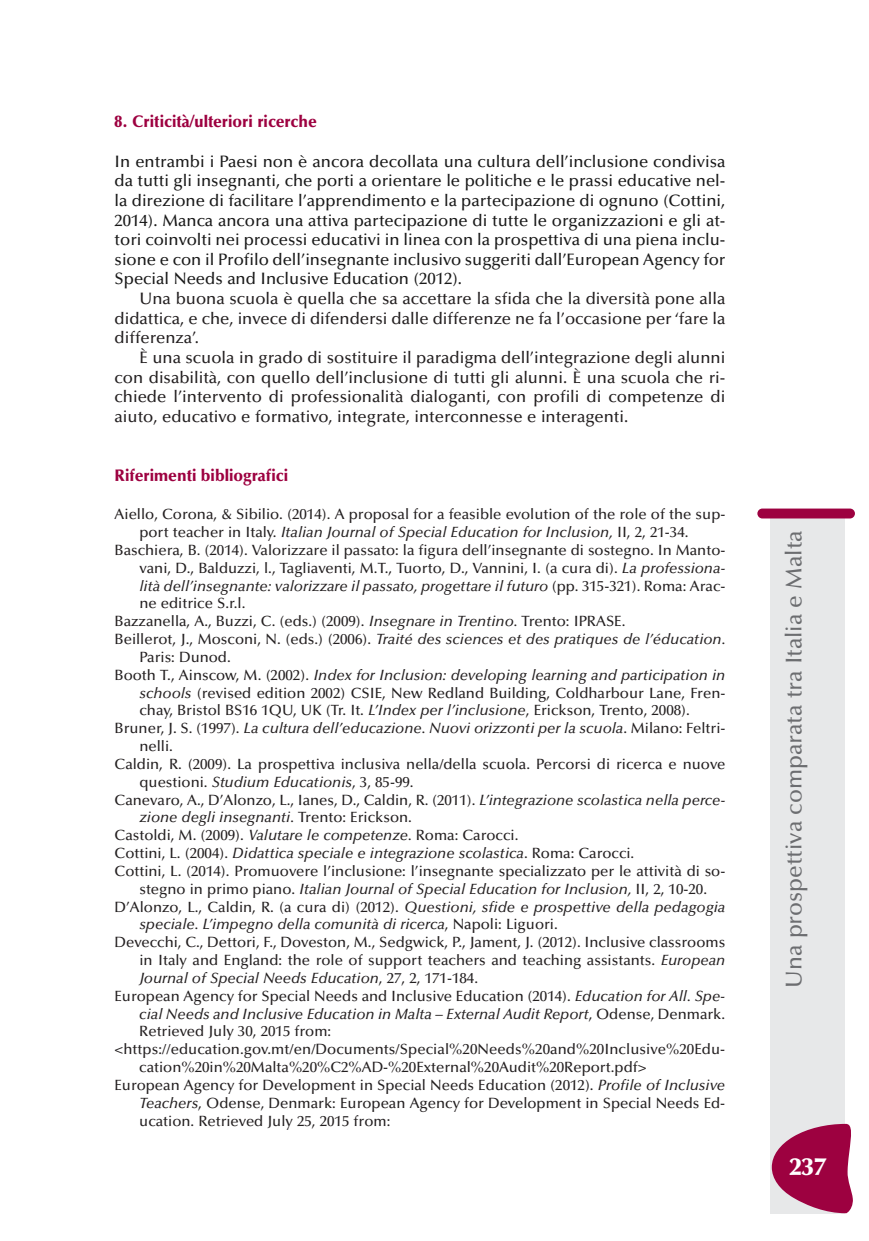
<style>
.page{position:relative;width:869px;height:1241px;background:#fff}
.page>*{position:absolute;margin:0;border:0;box-sizing:border-box;transform-origin:0 0}
.t1{font:900 24.5px "Optima";color:#fff}
.t2{font:500 22.75px "Optima";color:#6c6d70}
.t3{font:500 16.62px/19.6px "Optima";color:#191919;text-align:justify}
.t4{font:500 16.62px/19.6px "Optima";color:#231f20;text-align:justify}
.t5{font:900 16.62px "Optima";color:#9d0140;scale:.95 1}
.t6{font:500 14.88px "Optima";color:#231f20}
.t7{font:italic 500 14.88px "Optima";color:#231f20}
.s1{font-style:normal}
.s2{font-style:italic}
</style>
<div class="page">
<div style="left:770px;top:516px;width:74px;height:697px;background:#e7e8e9"></div>
<div style="left:757px;top:508px;width:97px;height:10px;background:#9d0140;border-radius:5px"></div>
<svg style="left:771px;top:1123px;width:82px;height:89px"></svg>
<p class="t5" style="left:115px;top:114px;width:214px">8. Criticità/ulteriori ricerche</p>
<p class="t3" style="left:115px;top:153px;width:612px">In entrambi i Paesi non è ancora decollata una cultura dell’inclusione condivisa da tutti gli insegnanti, che porti a orientare le politiche e le prassi educative nel&shy;la direzione di facilitare l’apprendimento e la partecipazione di ognuno (Cottini, 2014). Manca ancora una attiva partecipazione di tutte le organizzazioni e gli at&shy;tori coinvolti nei processi educativi in linea con la prospettiva di una piena inclu&shy;sione e con il Profilo dell’insegnante inclusivo suggeriti dall’European Agency for Special Needs and Inclusive Education (2012).</p>
<p class="t4" style="left:115px;top:290px;width:612px;text-indent:25px">Una buona scuola è quella che sa accettare la sfida che la diversità pone alla didattica, e che, invece di difendersi dalle differenze ne fa l’occasione per ‘fare la differenza’.</p>
<p class="t4" style="left:115px;top:349px;width:612px;text-indent:25px">È una scuola in grado di sostituire il paradigma dell’integrazione degli alunni con disabilità, con quello dell’inclusione di tutti gli alunni. È una scuola che ri&shy;chiede l’intervento di professionalità dialoganti, con profili di competenze di aiuto, educativo e formativo, integrate, interconnesse e interagenti.</p>
<p class="t5" style="left:115px;top:468px;width:184px">Riferimenti bibliografici</p>
<p class="t6" style="left:115px;top:508px;width:612px">Aiello, Corona, &amp; Sibilio. (2014). A proposal for a feasible evolution of the role of the sup-</p>
<p class="t7" style="left:139px;top:526px;width:550px"><span class="s1">port teacher in Italy.</span> Italian Journal of Special Education for Inclusion, <span class="s1">II, 2, 21-34.</span></p>
<p class="t6" style="left:115px;top:544px;width:612px">Baschiera, B. (2014). Valorizzare il passato: la figura dell’insegnante di sostegno. In Manto-</p>
<p class="t6" style="left:139px;top:562px;width:587px">vani, D., Balduzzi, l., Tagliaventi, M.T., Tuorto, D., Vannini, I. (a cura di). <span class="s2">La professiona-</span></p>
<p class="t7" style="left:139px;top:579px;width:587px">lità dell’insegnante: valorizzare il passato, progettare il futuro <span class="s1">(pp. 315-321). Roma: Arac-</span></p>
<p class="t6" style="left:139px;top:597px;width:107px">ne editrice S.r.l.</p>
<p class="t6" style="left:115px;top:615px;width:512px">Bazzanella, A., Buzzi, C. (eds.) (2009). <span class="s2">Insegnare in Trentino.</span> Trento: IPRASE.</p>
<p class="t7" style="left:115px;top:633px;width:612px"><span class="s1">Beillerot, J., Mosconi, N. (eds.) (2006).</span> Traité des sciences et des pratiques de l’éducation.</p>
<p class="t6" style="left:139px;top:651px;width:93px">Paris: Dunod.</p>
<p class="t7" style="left:115px;top:668px;width:612px"><span class="s1">Booth T., Ainscow, M. (2002).</span> Index for Inclusion: developing learning and participation in</p>
<p class="t6" style="left:139px;top:686px;width:587px"><span class="s2">schools</span> (revised edition 2002) CSIE, New Redland Building, Coldharbour Lane, Fren-</p>
<p class="t6" style="left:139px;top:704px;width:551px">chay, Bristol BS16 1QU, UK (Tr. It. <span class="s2">L’Index per l’inclusione</span>, Erickson, Trento, 2008).</p>
<p class="t7" style="left:115px;top:722px;width:612px"><span class="s1">Bruner, J. S. (1997).</span> La cultura dell’educazione. Nuovi orizzonti per la scuola<span class="s1">. Milano: Feltri-</span></p>
<p class="t6" style="left:139px;top:740px;width:35px">nelli.</p>
<p class="t6" style="left:115px;top:758px;width:612px">Caldin, R. (2009). La prospettiva inclusiva nella/della scuola. Percorsi di ricerca e nuove</p>
<p class="t6" style="left:139px;top:775px;width:275px">questioni. <span class="s2">Studium Educationis</span>, 3, 85-99.</p>
<p class="t6" style="left:115px;top:793px;width:612px">Canevaro, A., D’Alonzo, L., Ianes, D., Caldin, R. (2011). <span class="s2">L’integrazione scolastica nella perce-</span></p>
<p class="t7" style="left:139px;top:811px;width:274px">zione degli insegnanti. <span class="s1">Trento: Erickson.</span></p>
<p class="t6" style="left:115px;top:829px;width:405px">Castoldi, M. (2009). <span class="s2">Valutare le competenze.</span> Roma: Carocci.</p>
<p class="t7" style="left:114px;top:847px;width:521px"><span class="s1">Cottini, L. (2004).</span> Didattica speciale e integrazione scolastica<span class="s1">. Roma: Carocci.</span></p>
<p class="t6" style="left:114px;top:865px;width:612px">Cottini, L. (2014). Promuovere l’inclusione: l’insegnante specializzato per le attività di so-</p>
<p class="t7" style="left:139px;top:882px;width:569px"><span class="s1">stegno in primo piano.</span> Italian Journal of Special Education for Inclusion, <span class="s1">II, 2, 10-20.</span></p>
<p class="t7" style="left:114px;top:900px;width:612px"><span class="s1">D’Alonzo, L., Caldin, R. (a cura di) (2012).</span> Questioni, sfide e prospettive della pedagogia</p>
<p class="t7" style="left:139px;top:918px;width:419px">speciale. L’impegno della comunità di ricerca<span class="s1">, Napoli: Liguori.</span></p>
<p class="t6" style="left:114px;top:936px;width:612px">Devecchi, C., Dettori, F., Doveston, M., Sedgwick, P., Jament, J. (2012). Inclusive classrooms</p>
<p class="t6" style="left:139px;top:954px;width:587px">in Italy and England: the role of support teachers and teaching assistants. <span class="s2">European</span></p>
<p class="t7" style="left:139px;top:971px;width:340px">Journal of Special Needs Education<span class="s1">, 27, 2, 171-184.</span></p>
<p class="t6" style="left:114px;top:989px;width:612px">European Agency for Special Needs and Inclusive Education (2014). <span class="s2">Education for All. Spe-</span></p>
<p class="t7" style="left:139px;top:1007px;width:587px">cial Needs and Inclusive Education in Malta – External Audit Report<span class="s1">, Odense, Denmark.</span></p>
<p class="t6" style="left:139px;top:1025px;width:193px">Retrieved July 30, 2015 from:</p>
<p class="t6" style="left:114px;top:1043px;width:612px">&lt;https://education.gov.mt/en/Documents/Special%20Needs%20and%20Inclusive%20Edu-</p>
<p class="t6" style="left:139px;top:1061px;width:508px">cation%20in%20Malta%20%C2%AD-%20External%20Audit%20Report.pdf&gt;</p>
<p class="t6" style="left:114px;top:1078px;width:612px">European Agency for Development in Special Needs Education (2012). <span class="s2">Profile of Inclusive</span></p>
<p class="t6" style="left:139px;top:1096px;width:587px"><span class="s2">Teachers</span>, Odense, Denmark: European Agency for Development in Special Needs Ed-</p>
<p class="t6" style="left:139px;top:1114px;width:252px">ucation. Retrieved July 25, 2015 from:</p>
<h2 class="t2" style="left:784px;top:987px;width:458px;rotate:-90deg">Una prospettiva comparata tra Italia e Malta</h2>
<h1 class="t1" style="left:789px;top:1156px;width:38px">237</h1>
</div>
